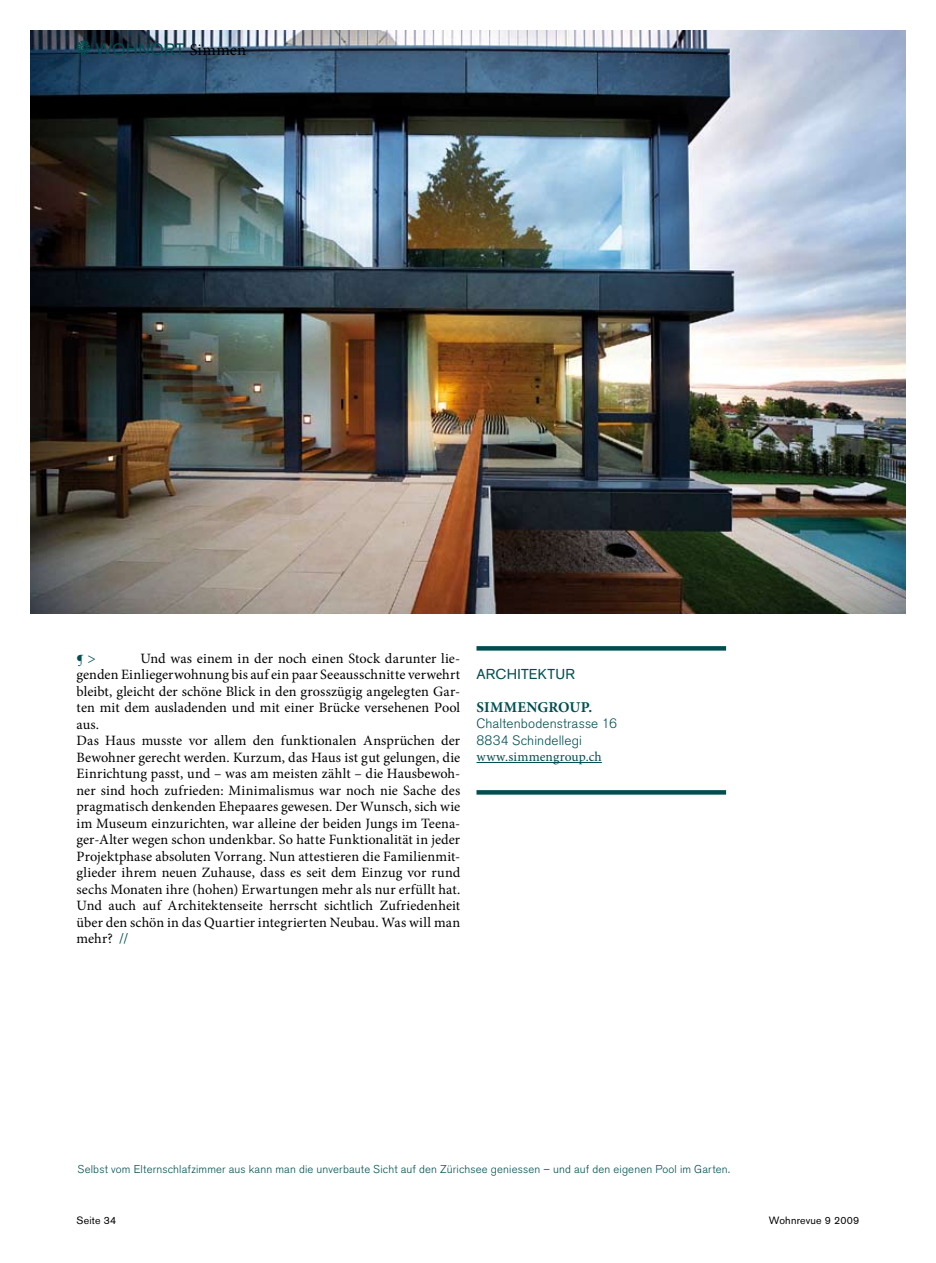
<style>
.page{position:relative;width:936px;height:1263px;background:#fff}
.page>*{position:absolute;margin:0;border:0;box-sizing:border-box;transform-origin:0 0}
.t1{font:16.5px "Akzidenz Grotesk BE";letter-spacing:.02em;color:#004e50}
.t2{font:700 15px "Minion Pro";letter-spacing:.01em;color:#004e50}
.t3{font:15px "Minion Pro";color:#004e50}
.t4{font:14.25px/16.5px "Minion Pro";letter-spacing:.005em;color:#000}
.t5{font:14.25px "Akzidenz Grotesk BE";letter-spacing:.025em;color:#004e50}
.t6{font:300 13.5px/16.5px "Akzidenz Grotesk BE";letter-spacing:.01em;color:#004e50}
.t7{font:13.5px "Minion Pro";letter-spacing:.005em;color:#004e50}
.t8{font:300 11.25px "Akzidenz Grotesk BE";letter-spacing:.015em;color:#004e50}
.t9{font:10.5px "Akzidenz Grotesk BE";letter-spacing:.02em;color:#000}
.s1{font-family:"Minion Pro";color:#000}
.s2{font-size:15px;color:#004e50}
</style>
<div class="page">
<img style="left:30px;top:30px;width:875px;height:583px">
<hr style="left:476px;top:762px;width:125px;height:1px;background:#004e50">
<div style="left:476px;top:646px;width:250px;height:5px;background:#004e50"></div>
<div style="left:476px;top:790px;width:250px;height:5px;background:#004e50"></div>
<p class="t1" style="left:77px;top:39px;width:171px">• WOHNORT <span class="s1">Simmen</span></p>
<p class="t4" style="left:77px;top:650px;width:385px;text-indent:64px">Und was einem in der noch einen Stock darunter lie&shy;genden Einliegerwohnung bis auf ein paar Seeausschnitte verwehrt bleibt, gleicht der schöne Blick in den grosszügig angelegten Gar&shy;ten mit dem ausladenden und mit einer Brücke versehenen Pool aus.<br>Das Haus musste vor allem den funktionalen Ansprüchen der Bewohner gerecht werden. Kurzum, das Haus ist gut gelungen, die Einrichtung passt, und – was am meisten zählt – die Hausbewoh&shy;ner sind hoch zufrieden: Minimalismus war noch nie Sache des pragmatisch denkenden Ehepaares gewesen. Der Wunsch, sich wie im Museum einzurichten, war alleine der beiden Jungs im Teena&shy;ger-Alter wegen schon undenkbar. So hatte Funktionalität in jeder Projektphase absoluten Vorrang. Nun attestieren die Familienmit&shy;glieder ihrem neuen Zuhause, dass es seit dem Einzug vor rund sechs Monaten ihre (hohen) Erwartungen mehr als nur erfüllt hat.<br>Und auch auf Architektenseite herrscht sichtlich Zufriedenheit über den schön in das Quartier integrierten Neubau. Was will man mehr? <span class="s2">//</span></p>
<p class="t3" style="left:77px;top:648px;width:21px">¶&gt;</p>
<p class="t5" style="left:476px;top:665px;width:95px">Arch itektur</p>
<p class="t2" style="left:476px;top:696px;width:117px">SIMMENGROUP.</p>
<p class="t6" style="left:476px;top:715px;width:142px">Chaltenbodenstrasse 16<br>8834 Schindellegi</p>
<p class="t7" style="left:476px;top:748px;width:127px">www.simmengroup.ch</p>
<p class="t8" style="left:78px;top:1163px;width:653px">Selbst vom Elternschlafzimmer aus kann man die unverbaute Sicht auf den Zürichsee geniessen – und auf den eigenen Pool im Garten.</p>
<p class="t9" style="left:77px;top:1213px;width:41px">Seite 34</p>
<p class="t9" style="left:768px;top:1214px;width:92px">Wohnrevue 9 2009</p>
</div>
